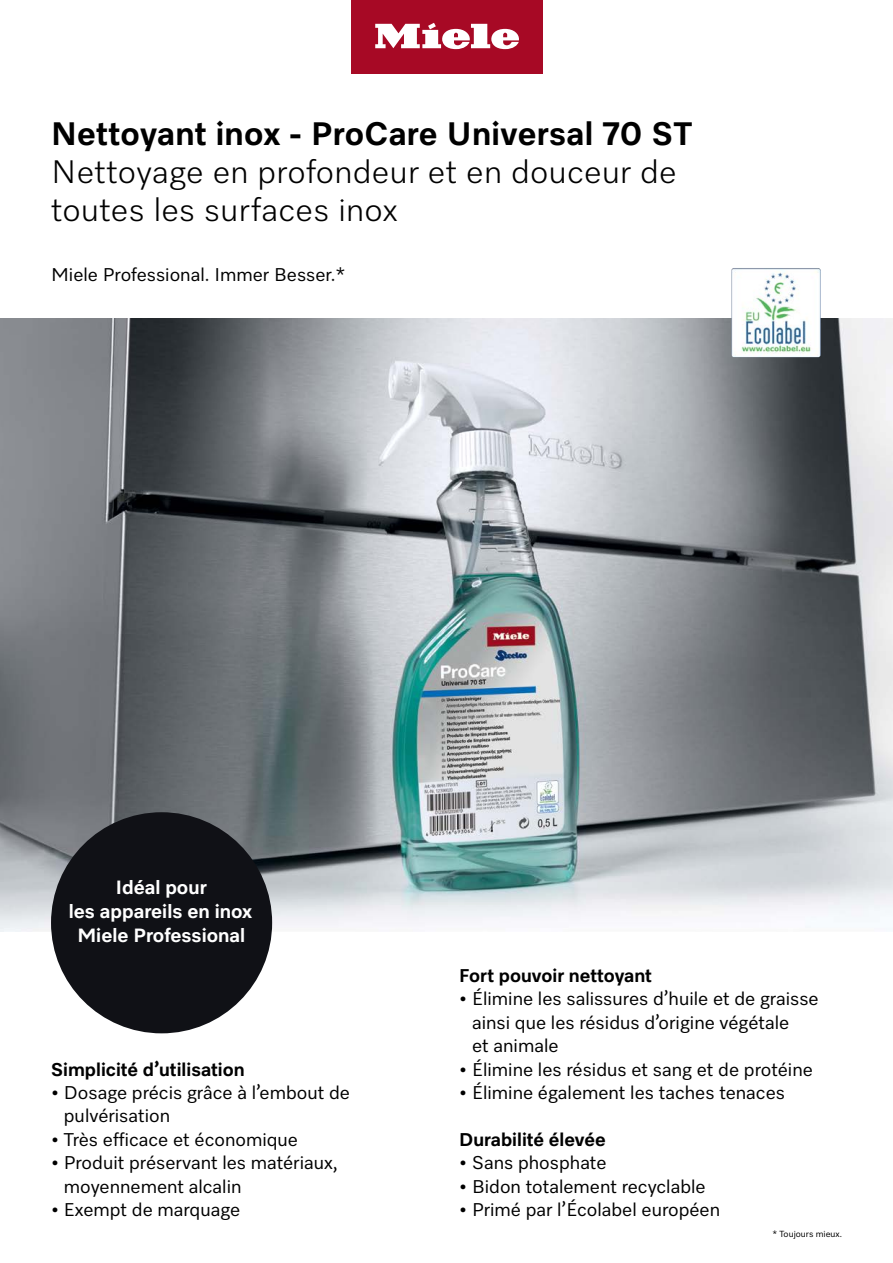
<style>
.page{position:relative;width:893px;height:1263px;background:#fff}
.page>*{position:absolute;margin:0;border:0;box-sizing:border-box;transform-origin:0 0}
.Headline{font:300 33px/38px "Miele Elements";letter-spacing:.01em;color:#000}
.Headline_Bold{font:700 33px "Miele Elements";letter-spacing:.01em;color:#000}
.Introduction_Bold{font:700 19.5px "Miele Elements";color:#fff}
.Introduction{font:18.75px/23.4px "Miele Elements";color:#000}
.Introduction_Bold-2{font:700 18.75px "Miele Elements";color:#000}
.Bildunterschrift{font:9px "Miele Elements";color:#000}
</style>
<div class="page">
<div style="left:351px;top:0;width:191px;height:73px;background:#a70925"></div>
<svg style="left:375px;top:22px;width:144px;height:27px"></svg>
<img style="left:0;top:319px;width:893px;height:612px">
<img style="left:731px;top:268px;width:90px;height:89px">
<div style="left:51px;top:812px;width:221px;height:221px;background:#101116;border-radius:50%"></div>
<p class="Headline_Bold" style="left:51px;top:112px;width:643px">Nettoyant inox - ProCare Universal 70 ST</p>
<p class="Headline" style="left:51px;top:151px;width:627px">Nettoyage en profondeur et en douceur de toutes les surfaces inox</p>
<p class="Introduction" style="left:51px;top:262px;width:296px">Miele Professional. Immer Besser.*</p>
<p class="Introduction_Bold" style="left:116px;top:874px;width:92px">Idéal pour</p>
<p class="Introduction_Bold" style="left:69px;top:899px;width:185px">les appareils en inox</p>
<p class="Introduction_Bold" style="left:77px;top:923px;width:169px">Miele Professional</p>
<p class="Introduction_Bold-2" style="left:51px;top:1057px;width:195px">Simplicité d’utilisation</p>
<p class="Introduction" style="left:64px;top:1080px;width:288px;text-indent:-13px">• Dosage précis grâce à l’embout de pulvérisation</p>
<p class="Introduction" style="left:51px;top:1127px;width:249px">• Très efficace et économique</p>
<p class="Introduction" style="left:64px;top:1150px;width:275px;text-indent:-13px">• Produit préservant les matériaux, moyennement alcalin</p>
<p class="Introduction" style="left:51px;top:1197px;width:191px">• Exempt de marquage</p>
<p class="Introduction_Bold-2" style="left:459px;top:963px;width:194px">Fort pouvoir nettoyant</p>
<p class="Introduction" style="left:472px;top:986px;width:348px;text-indent:-13px">• Élimine les salissures d’huile et de graisse ainsi que les résidus d’origine végétale<br>et animale</p>
<p class="Introduction" style="left:459px;top:1057px;width:355px">• Élimine les résidus et sang et de protéine</p>
<p class="Introduction" style="left:459px;top:1080px;width:327px">• Élimine également les taches tenaces</p>
<p class="Introduction_Bold-2" style="left:459px;top:1127px;width:148px">Durabilité élevée</p>
<p class="Introduction" style="left:459px;top:1150px;width:149px">• Sans phosphate</p>
<p class="Introduction" style="left:459px;top:1174px;width:248px">• Bidon totalement recyclable</p>
<p class="Introduction" style="left:459px;top:1197px;width:262px">• Primé par l’Écolabel européen</p>
<p class="Bildunterschrift" style="left:772px;top:1229px;width:71px">* Toujours mieux.</p>
</div>
